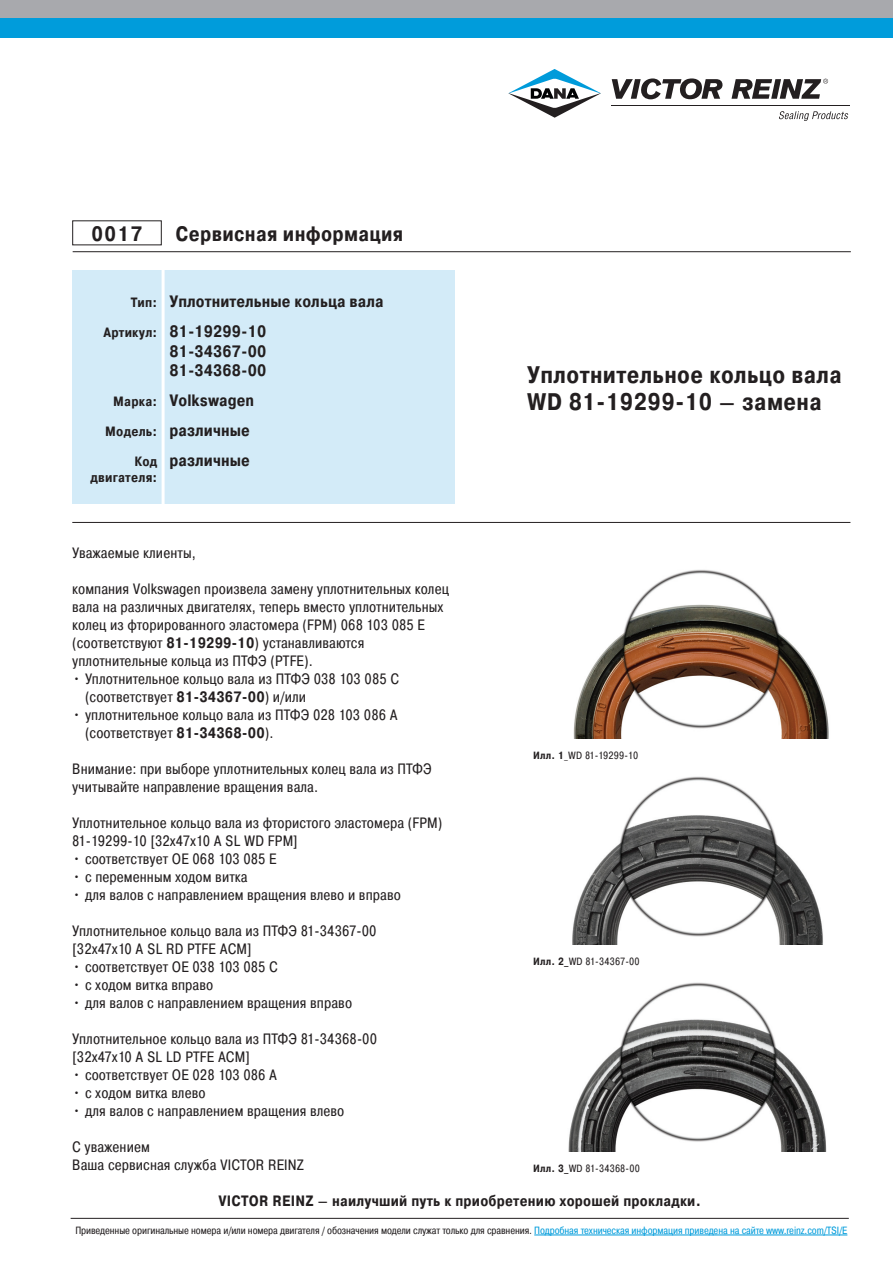
<style>
.page{position:relative;width:893px;height:1263px;background:#fff}
.page>*{position:absolute;margin:0;border:0;box-sizing:border-box;transform-origin:0 0}
.t1{font:700 24px/27px "Pragmatica Cond C";letter-spacing:.015em;color:#231f20}
.t2{font:700 20.85px "Pragmatica Cond C";letter-spacing:.015em;color:#231f20}
.t3{font:700 16.5px/29.8px "Pragmatica Cond C";letter-spacing:.005em;color:#231f20}
.t4{font:15px/18px "Pragmatica Cond C";letter-spacing:.005em;color:#231f20}
.t5{font:700 15px "Pragmatica Cond C";letter-spacing:.015em;color:#231f20}
.t6{font:700 13.5px/16.2px "Pragmatica Cond C";letter-spacing:.015em;color:#231f20;text-align:right}
.t7{font:10.5px "Pragmatica Cond C";letter-spacing:-.01em;color:#231f20}
.t8{font:10.5px "Pragmatica Cond C";letter-spacing:.015em;color:#231f20}
.s1{font-size:13.5px}
.s2{font-weight:700}
.s3{color:#009cdb}
</style>
<div class="page">
<hr style="left:71px;top:1218px;width:778px;height:1px;background:#231f20">
<div style="left:0;top:0;width:893px;height:37px;background:#009cdb"></div>
<div style="left:0;top:0;width:893px;height:17px;background:#a8a9ad"></div>
<hr style="left:611px;top:105px;width:239px;height:1px;background:#231f20">
<svg style="left:612px;top:78px;width:111px;height:21px"></svg>
<svg style="left:731px;top:79px;width:97px;height:20px"></svg>
<svg style="left:508px;top:69px;width:93px;height:49px"></svg>
<svg style="left:779px;top:111px;width:69px;height:10px"></svg>
<div style="left:73px;top:270px;width:382px;height:234px;background:#d3ebf8"></div>
<hr style="left:162px;top:268px;width:3px;height:245px;background:#fff">
<hr style="left:72px;top:522px;width:778px;height:1px;background:#231f20">
<hr style="left:73px;top:251px;width:778px;height:1px;background:#231f20">
<img style="left:573px;top:569px;width:256px;height:169px">
<img style="left:572px;top:776px;width:251px;height:169px">
<img style="left:568px;top:982px;width:259px;height:169px">
<hr style="left:534px;top:1235px;width:313px;height:1px;background:#009cdb">
<h2 class="t2" style="left:91px;top:222px;width:53px">0017</h2>
<h2 class="t2" style="left:175px;top:222px;width:229px">Сервисная информация</h2>
<p class="t3" style="left:103px;top:287px;width:282px;text-indent:27px"><span class="s1">Тип:</span> Уплотнительные кольца вала<br><span class="s1">Артикул:</span> 81-19299-10</p>
<p class="t3" style="left:169px;top:341px;width:99px;line-height:19.5px">81‑34367‑00<br>81‑34368‑00</p>
<p class="t3" style="left:105px;top:386px;width:150px;text-align:center"><span class="s1">Марка:</span> Volkswagen<br><span class="s1">Модель:</span> различные</p>
<p class="t6" style="left:90px;top:453px;width:68px">Код двигателя:</p>
<p class="t3" style="left:169px;top:445px;width:82px">различные</p>
<h1 class="t1" style="left:527px;top:361px;width:316px">Уплотнительное кольцо вала<br>WD 81-19299-10 – замена</h1>
<p class="t4" style="left:72px;top:544px;width:125px">Уважаемые клиенты,</p>
<p class="t4" style="left:72px;top:580px;width:378px">компания Volkswagen произвела замену уплотнительных колец вала на различных двигателях, теперь вместо уплотнительных колец из фторированного эластомера (FPM) 068 103 085 E (соответствуют <span class="s2">81-19299-10</span>) устанавливаются уплотнительные кольца из ПТФЭ (PTFE).</p>
<p class="t4" style="left:85px;top:670px;width:316px;text-indent:-13px">• Уплотнительное кольцо вала из ПТФЭ 038 103 085 C (соответствует <span class="s2">81‑34367‑00</span>) и/или</p>
<p class="t4" style="left:85px;top:706px;width:314px;text-indent:-13px">• уплотнительное кольцо вала из ПТФЭ 028 103 086 A (соответствует <span class="s2">81‑34368‑00</span>).</p>
<p class="t4" style="left:72px;top:760px;width:361px">Внимание: при выборе уплотнительных колец вала из ПТФЭ учитывайте направление вращения вала.</p>
<p class="t4" style="left:72px;top:814px;width:372px">Уплотнительное кольцо вала из фтористого эластомера (FPM)<br>81-19299-10 [32x47x10 A SL WD FPM]</p>
<p class="t4" style="left:72px;top:850px;width:206px">• соответствует OE 068 103 085 E</p>
<p class="t4" style="left:72px;top:868px;width:177px">• с переменным ходом витка</p>
<p class="t4" style="left:72px;top:886px;width:330px">• для валов с направлением вращения влево и вправо</p>
<p class="t4" style="left:72px;top:922px;width:306px">Уплотнительное кольцо вала из ПТФЭ 81‑34367‑00 [32x47x10 A SL RD PTFE ACM]</p>
<p class="t4" style="left:72px;top:958px;width:207px">• соответствует OE 038 103 085 C</p>
<p class="t4" style="left:72px;top:976px;width:143px">• с ходом витка вправо</p>
<p class="t4" style="left:72px;top:994px;width:281px">• для валов с направлением вращения вправо</p>
<p class="t4" style="left:72px;top:1030px;width:306px">Уплотнительное кольцо вала из ПТФЭ 81‑34368‑00 [32x47x10 A SL LD PTFE ACM]</p>
<p class="t4" style="left:72px;top:1066px;width:206px">• соответствует OE 028 103 086 A</p>
<p class="t4" style="left:72px;top:1084px;width:135px">• с ходом витка влево</p>
<p class="t4" style="left:72px;top:1102px;width:274px">• для валов с направлением вращения влево</p>
<p class="t4" style="left:72px;top:1138px;width:233px">С уважением<br>Ваша сервисная служба VICTOR REINZ</p>
<p class="t8" style="left:533px;top:749px;width:106px"><span class="s2">Илл. 1</span>_WD 81-19299-10</p>
<p class="t8" style="left:533px;top:955px;width:108px"><span class="s2">Илл. 2_</span>WD 81‑34367‑00</p>
<p class="t8" style="left:533px;top:1162px;width:108px"><span class="s2">Илл. 3_</span>WD 81‑34368‑00</p>
<p class="t5" style="left:218px;top:1192px;width:484px">VICTOR REINZ – наилучший путь к приобретению хорошей прокладки.</p>
<p class="t7" style="left:75px;top:1224px;width:774px">Приведенные оригинальные номера и/или номера двигателя / обозначения модели служат только для сравнения. <span class="s3">Подробная техническая информация приведена на сайте www.reinz.com/TSI/E</span></p>
</div>
